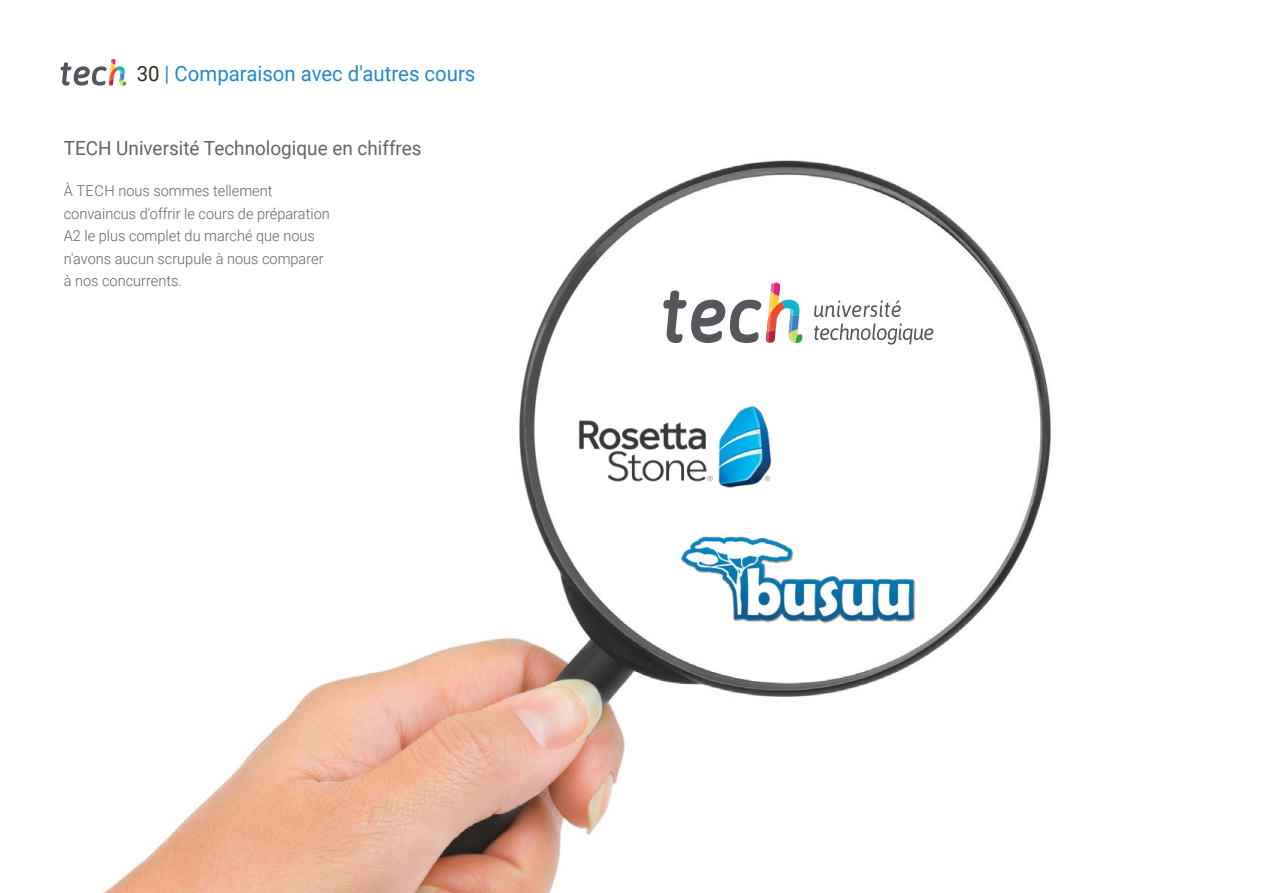
<style>
.page{position:relative;width:1263px;height:893px;background:#fff}
.page>*{position:absolute;margin:0;border:0;box-sizing:border-box;transform-origin:0 0}
.t1{font:21px "Roboto";color:#2488c9}
.t2{font:19.5px "Roboto";color:#61646a}
.t3{font:300 15px/22.5px "Roboto";color:#61646a}
.s1{color:#312e20}
</style>
<div class="page">
<svg style="left:61px;top:59px;width:65px;height:27px"></svg>
<img style="left:102px;top:160px;width:949px;height:733px">
<img style="left:572px;top:398px;width:206px;height:96px">
<img style="left:678px;top:532px;width:241px;height:95px">
<svg style="left:814px;top:300px;width:87px;height:17px"></svg>
<svg style="left:814px;top:323px;width:119px;height:22px"></svg>
<svg style="left:663px;top:283px;width:139px;height:60px"></svg>
<h1 class="t1" style="left:137px;top:59px;width:340px"><span class="s1">30</span> | Comparaison avec d'autres cours</h1>
<h2 class="t2" style="left:64px;top:134px;width:359px">TECH Université Technologique en chiffres</h2>
<p class="t3" style="left:64px;top:179px;width:267px">À TECH nous sommes tellement convaincus d'offrir le cours de préparation A2 le plus complet du marché que nous n'avons aucun scrupule à nous comparer à nos concurrents.</p>
</div>
